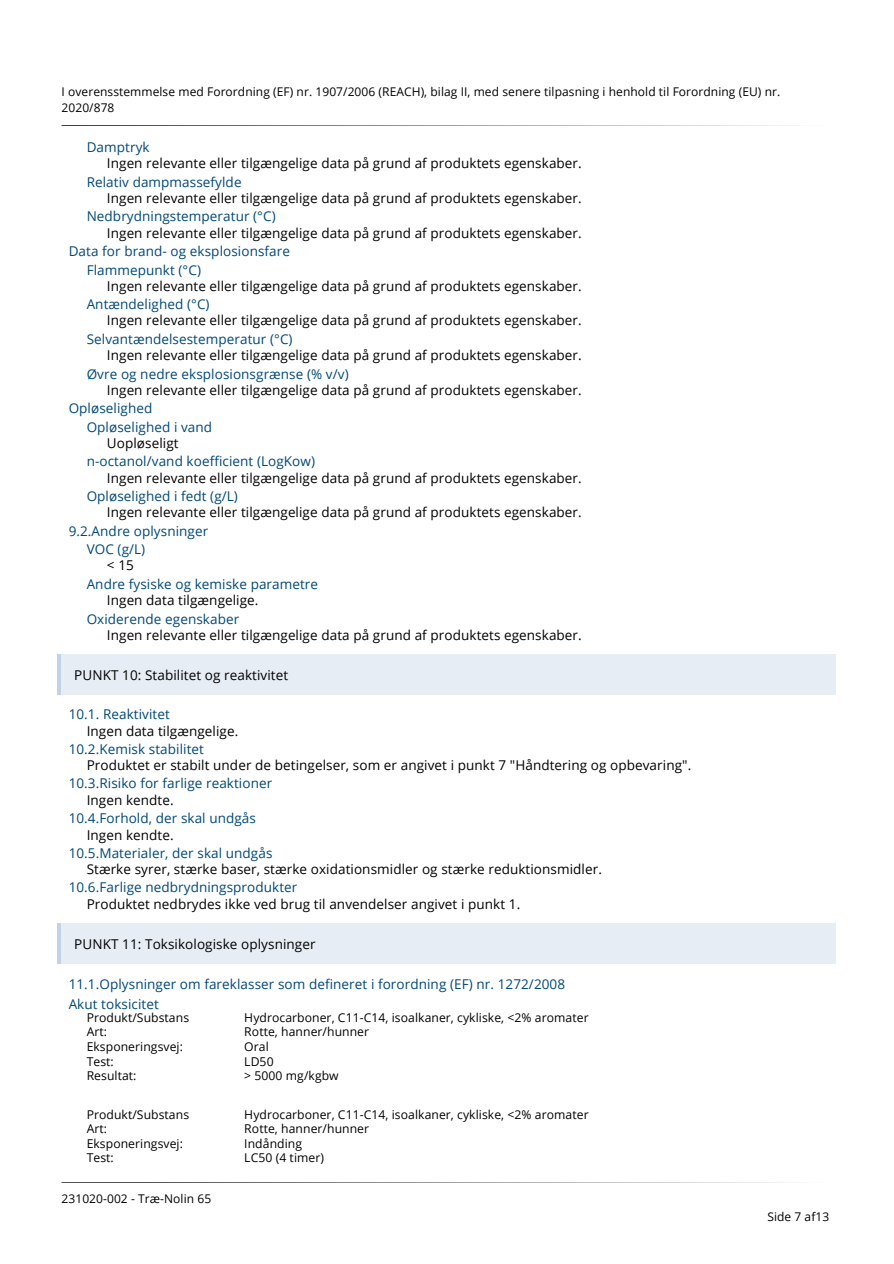
<style>
.page{position:relative;width:894px;height:1264px;background:#fff}
.page>*{position:absolute;margin:0;border:0;box-sizing:border-box;transform-origin:0 0}
.t1{font:13.5px "Open Sans";letter-spacing:.005em;color:#000}
.t2{font:13.5px/20.2px "Open Sans";letter-spacing:.005em;color:#004877}
.t3{font:12.15px/14.7px "Open Sans";letter-spacing:.005em;color:#000}
.t4{font:12px/15.8px "Open Sans";letter-spacing:.005em;color:#000}
</style>
<div class="page">
<div style="left:57px;top:654px;width:778px;height:40px;background:#e7edf4"></div>
<hr style="left:57px;top:654px;width:4px;height:40px;background:#c4d3e4">
<div style="left:57px;top:923px;width:778px;height:40px;background:#e7edf4"></div>
<hr style="left:57px;top:923px;width:4px;height:40px;background:#c4d3e4">
<svg style="left:62px;top:125px;width:726px;height:1px"></svg>
<h1 class="t4" style="left:62px;top:83px;width:720px">I overensstemmelse med Forordning (EF) nr. 1907/2006 (REACH), bilag II, med senere tilpasning i henhold til Forordning (EU) nr.<br>2020/878</h1>
<h1 class="t2" style="left:87px;top:137px;width:64px">Damptryk</h1>
<h1 class="t1" style="left:107px;top:154px;width:476px">Ingen relevante eller tilgængelige data på grund af produktets egenskaber.</h1>
<h1 class="t2" style="left:87px;top:171px;width:156px">Relativ dampmassefylde</h1>
<h1 class="t1" style="left:107px;top:189px;width:476px">Ingen relevante eller tilgængelige data på grund af produktets egenskaber.</h1>
<h1 class="t2" style="left:87px;top:206px;width:190px">Nedbrydningstemperatur (°C)</h1>
<h1 class="t1" style="left:107px;top:223px;width:476px">Ingen relevante eller tilgængelige data på grund af produktets egenskaber.</h1>
<h1 class="t2" style="left:69px;top:241px;width:223px">Data for brand- og eksplosionsfare</h1>
<h1 class="t2" style="left:87px;top:259px;width:116px">Flammepunkt (°C)</h1>
<h1 class="t1" style="left:107px;top:276px;width:476px">Ingen relevante eller tilgængelige data på grund af produktets egenskaber.</h1>
<h1 class="t2" style="left:87px;top:294px;width:124px">Antændelighed (°C)</h1>
<h1 class="t1" style="left:107px;top:311px;width:476px">Ingen relevante eller tilgængelige data på grund af produktets egenskaber.</h1>
<h1 class="t2" style="left:87px;top:328px;width:207px">Selvantændelsestemperatur (°C)</h1>
<h1 class="t1" style="left:107px;top:346px;width:476px">Ingen relevante eller tilgængelige data på grund af produktets egenskaber.</h1>
<h1 class="t2" style="left:87px;top:363px;width:263px">Øvre og nedre eksplosionsgrænse (% v/v)</h1>
<h1 class="t1" style="left:107px;top:380px;width:476px">Ingen relevante eller tilgængelige data på grund af produktets egenskaber.</h1>
<h1 class="t2" style="left:69px;top:398px;width:85px">Opløselighed</h1>
<h1 class="t2" style="left:87px;top:416px;width:127px">Opløselighed i vand</h1>
<h1 class="t1" style="left:107px;top:433px;width:73px">Uopløseligt</h1>
<h1 class="t2" style="left:87px;top:451px;width:230px">n-octanol/vand koefficient (LogKow)</h1>
<h1 class="t1" style="left:107px;top:468px;width:476px">Ingen relevante eller tilgængelige data på grund af produktets egenskaber.</h1>
<h1 class="t2" style="left:87px;top:485px;width:153px">Opløselighed i fedt (g/L)</h1>
<h1 class="t1" style="left:107px;top:503px;width:476px">Ingen relevante eller tilgængelige data på grund af produktets egenskaber.</h1>
<h1 class="t2" style="left:69px;top:520px;width:141px">9.2.Andre oplysninger</h1>
<h1 class="t2" style="left:87px;top:539px;width:60px">VOC (g/L)</h1>
<h1 class="t1" style="left:107px;top:556px;width:28px">&lt; 15</h1>
<h1 class="t2" style="left:87px;top:573px;width:233px">Andre fysiske og kemiske parametre</h1>
<h1 class="t1" style="left:107px;top:590px;width:153px">Ingen data tilgængelige.</h1>
<h1 class="t2" style="left:87px;top:608px;width:154px">Oxiderende egenskaber</h1>
<h1 class="t1" style="left:107px;top:625px;width:476px">Ingen relevante eller tilgængelige data på grund af produktets egenskaber.</h1>
<h1 class="t1" style="left:74px;top:665px;width:215px">PUNKT 10: Stabilitet og reaktivitet</h1>
<h1 class="t2" style="left:69px;top:704px;width:103px">10.1. Reaktivitet</h1>
<h1 class="t1" style="left:87px;top:721px;width:153px">Ingen data tilgængelige.</h1>
<h1 class="t2" style="left:69px;top:738px;width:137px">10.2.Kemisk stabilitet</h1>
<h1 class="t1" style="left:87px;top:756px;width:606px">Produktet er stabilt under de betingelser, som er angivet i punkt 7 "Håndtering og opbevaring".</h1>
<h1 class="t2" style="left:69px;top:773px;width:205px">10.3.Risiko for farlige reaktioner</h1>
<h1 class="t1" style="left:87px;top:790px;width:88px">Ingen kendte.</h1>
<h1 class="t2" style="left:69px;top:807px;width:189px">10.4.Forhold, der skal undgås</h1>
<h1 class="t1" style="left:87px;top:825px;width:88px">Ingen kendte.</h1>
<h1 class="t2" style="left:69px;top:842px;width:205px">10.5.Materialer, der skal undgås</h1>
<h1 class="t1" style="left:87px;top:859px;width:516px">Stærke syrer, stærke baser, stærke oxidationsmidler og stærke reduktionsmidler.</h1>
<h1 class="t2" style="left:69px;top:877px;width:230px">10.6.Farlige nedbrydningsprodukter</h1>
<h1 class="t1" style="left:87px;top:894px;width:435px">Produktet nedbrydes ikke ved brug til anvendelser angivet i punkt 1.</h1>
<h1 class="t1" style="left:74px;top:934px;width:243px">PUNKT 11: Toksikologiske oplysninger</h1>
<h1 class="t2" style="left:69px;top:973px;width:498px">11.1.Oplysninger om fareklasser som defineret i forordning (EF) nr. 1272/2008<br>Akut toksicitet</h1>
<h1 class="t3" style="left:87px;top:1009px;width:104px">Produkt/Substans<br>Art:<br>Eksponeringsvej:<br>Test:<br>Resultat:</h1>
<h1 class="t3" style="left:87px;top:1106px;width:104px">Produkt/Substans<br>Art:<br>Eksponeringsvej:<br>Test:</h1>
<p class="t3" style="left:244px;top:1009px;width:346px">Hydrocarboner, C11-C14, isoalkaner, cykliske, &lt;2% aromater<br>Rotte, hanner/hunner<br>Oral<br>LD50<br>&gt; 5000 mg/kgbw</p>
<p class="t3" style="left:244px;top:1106px;width:346px">Hydrocarboner, C11-C14, isoalkaner, cykliske, &lt;2% aromater<br>Rotte, hanner/hunner<br>Indånding<br>LC50 (4 timer)</p>
<p class="t4" style="left:62px;top:1190px;width:151px">231020-002 - Træ-Nolin 65</p>
<h1 class="t4" style="left:767px;top:1207px;width:63px">Side 7 af13</h1>
</div>
